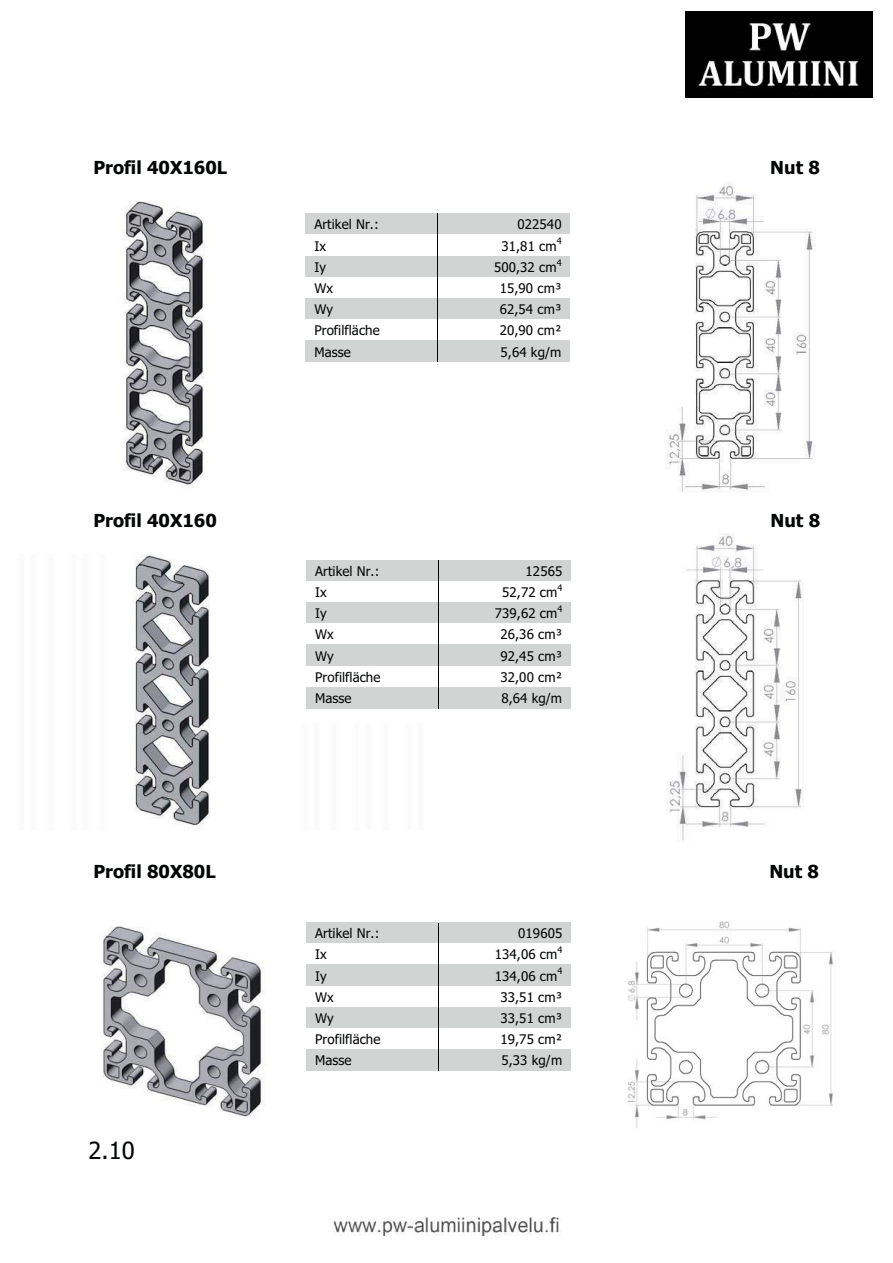
<style>
.page{position:relative;width:893px;height:1263px;background:#fff}
.page>*{position:absolute;margin:0;border:0;box-sizing:border-box;transform-origin:0 0}
.t1{font:23.7px "Tahoma";color:#040505}
.t2{font:700 18px "Tahoma";color:#040505}
.t3{font:13.35px "Tahoma";letter-spacing:.005em;color:#040505}
.t4{font:9px "Tahoma";color:#040505}
</style>
<div class="page">
<img style="left:124px;top:200px;width:81px;height:288px">
<img style="left:666px;top:183px;width:150px;height:309px">
<img style="left:134px;top:554px;width:76px;height:272px">
<img style="left:666px;top:533px;width:138px;height:308px">
<img style="left:102px;top:926px;width:162px;height:191px">
<img style="left:628px;top:921px;width:205px;height:207px">
<div style="left:305px;top:214px;width:132px;height:21px;background:#d2d3d3"></div>
<div style="left:438px;top:214px;width:131px;height:21px;background:#d2d3d3"></div>
<div style="left:305px;top:256px;width:132px;height:21px;background:#d2d3d3"></div>
<div style="left:438px;top:256px;width:131px;height:21px;background:#d2d3d3"></div>
<div style="left:305px;top:298px;width:132px;height:22px;background:#d2d3d3"></div>
<div style="left:438px;top:298px;width:131px;height:22px;background:#d2d3d3"></div>
<div style="left:305px;top:341px;width:132px;height:21px;background:#d2d3d3"></div>
<div style="left:438px;top:341px;width:131px;height:21px;background:#d2d3d3"></div>
<svg style="left:437px;top:214px;width:1px;height:148px"></svg>
<div style="left:306px;top:560px;width:132px;height:21px;background:#d2d3d3"></div>
<div style="left:439px;top:560px;width:131px;height:21px;background:#d2d3d3"></div>
<div style="left:306px;top:602px;width:132px;height:22px;background:#d2d3d3"></div>
<div style="left:439px;top:602px;width:131px;height:22px;background:#d2d3d3"></div>
<div style="left:306px;top:645px;width:132px;height:21px;background:#d2d3d3"></div>
<div style="left:439px;top:645px;width:131px;height:21px;background:#d2d3d3"></div>
<div style="left:306px;top:687px;width:132px;height:22px;background:#d2d3d3"></div>
<div style="left:439px;top:687px;width:131px;height:22px;background:#d2d3d3"></div>
<svg style="left:438px;top:560px;width:1px;height:149px"></svg>
<div style="left:306px;top:923px;width:132px;height:21px;background:#d2d3d3"></div>
<div style="left:439px;top:923px;width:131px;height:21px;background:#d2d3d3"></div>
<div style="left:306px;top:943px;width:132px;height:22px;background:#fff"></div>
<div style="left:439px;top:943px;width:131px;height:22px;background:#fff"></div>
<div style="left:306px;top:965px;width:132px;height:21px;background:#d2d3d3"></div>
<div style="left:439px;top:965px;width:131px;height:21px;background:#d2d3d3"></div>
<div style="left:306px;top:1007px;width:132px;height:21px;background:#d2d3d3"></div>
<div style="left:439px;top:1007px;width:131px;height:21px;background:#d2d3d3"></div>
<div style="left:306px;top:1050px;width:132px;height:21px;background:#d2d3d3"></div>
<div style="left:439px;top:1050px;width:131px;height:21px;background:#d2d3d3"></div>
<svg style="left:438px;top:923px;width:1px;height:148px"></svg>
<img style="left:685px;top:12px;width:187px;height:86px">
<img style="left:333px;top:1217px;width:226px;height:19px">
<h2 class="t2" style="left:93px;top:160px;width:135px">Profil 40X160L</h2>
<h2 class="t2" style="left:770px;top:160px;width:51px">Nut 8</h2>
<p class="t3" style="left:314px;top:219px;width:66px">Artikel Nr.:</p>
<p class="t3" style="left:517px;top:219px;width:46px">022540</p>
<p class="t3" style="left:314px;top:240px;width:13px">Ix</p>
<p class="t3" style="left:501px;top:240px;width:57px">31,81 cm</p>
<p class="t4" style="left:556px;top:238px;width:6px">4</p>
<p class="t3" style="left:314px;top:262px;width:13px">Iy</p>
<p class="t3" style="left:494px;top:262px;width:64px">500,32 cm</p>
<p class="t4" style="left:556px;top:259px;width:6px">4</p>
<p class="t3" style="left:314px;top:283px;width:20px">Wx</p>
<p class="t3" style="left:499px;top:283px;width:63px">15,90 cm³</p>
<p class="t3" style="left:314px;top:304px;width:20px">Wy</p>
<p class="t3" style="left:499px;top:304px;width:63px">62,54 cm³</p>
<p class="t3" style="left:314px;top:325px;width:67px">Profilfläche</p>
<p class="t3" style="left:499px;top:325px;width:63px">20,90 cm²</p>
<p class="t3" style="left:314px;top:347px;width:38px">Masse</p>
<p class="t3" style="left:500px;top:347px;width:62px">5,64 kg/m</p>
<h2 class="t2" style="left:93px;top:513px;width:125px">Profil 40X160</h2>
<h2 class="t2" style="left:770px;top:513px;width:51px">Nut 8</h2>
<p class="t3" style="left:315px;top:566px;width:66px">Artikel Nr.:</p>
<p class="t3" style="left:525px;top:566px;width:38px">12565</p>
<p class="t3" style="left:315px;top:587px;width:13px">Ix</p>
<p class="t3" style="left:502px;top:587px;width:57px">52,72 cm</p>
<p class="t4" style="left:557px;top:584px;width:6px">4</p>
<p class="t3" style="left:315px;top:608px;width:13px">Iy</p>
<p class="t3" style="left:495px;top:608px;width:64px">739,62 cm</p>
<p class="t4" style="left:557px;top:605px;width:6px">4</p>
<p class="t3" style="left:315px;top:629px;width:20px">Wx</p>
<p class="t3" style="left:500px;top:629px;width:63px">26,36 cm³</p>
<p class="t3" style="left:315px;top:651px;width:20px">Wy</p>
<p class="t3" style="left:500px;top:651px;width:63px">92,45 cm³</p>
<p class="t3" style="left:315px;top:672px;width:67px">Profilfläche</p>
<p class="t3" style="left:500px;top:672px;width:63px">32,00 cm²</p>
<p class="t3" style="left:315px;top:693px;width:38px">Masse</p>
<p class="t3" style="left:501px;top:693px;width:62px">8,64 kg/m</p>
<h2 class="t2" style="left:93px;top:865px;width:124px">Profil 80X80L</h2>
<h2 class="t2" style="left:769px;top:865px;width:51px">Nut 8</h2>
<h1 class="t1" style="left:88px;top:1141px;width:48px">2.10</h1>
<p class="t3" style="left:315px;top:928px;width:66px">Artikel Nr.:</p>
<p class="t3" style="left:518px;top:928px;width:46px">019605</p>
<p class="t3" style="left:315px;top:949px;width:13px">Ix</p>
<p class="t3" style="left:495px;top:949px;width:64px">134,06 cm</p>
<p class="t4" style="left:557px;top:946px;width:6px">4</p>
<p class="t3" style="left:315px;top:970px;width:13px">Iy</p>
<p class="t3" style="left:495px;top:970px;width:64px">134,06 cm</p>
<p class="t4" style="left:557px;top:968px;width:6px">4</p>
<p class="t3" style="left:315px;top:992px;width:20px">Wx</p>
<p class="t3" style="left:500px;top:992px;width:63px">33,51 cm³</p>
<p class="t3" style="left:315px;top:1013px;width:20px">Wy</p>
<p class="t3" style="left:500px;top:1013px;width:63px">33,51 cm³</p>
<p class="t3" style="left:315px;top:1034px;width:67px">Profilfläche</p>
<p class="t3" style="left:500px;top:1034px;width:63px">19,75 cm²</p>
<p class="t3" style="left:315px;top:1055px;width:38px">Masse</p>
<p class="t3" style="left:501px;top:1055px;width:62px">5,33 kg/m</p>
</div>
